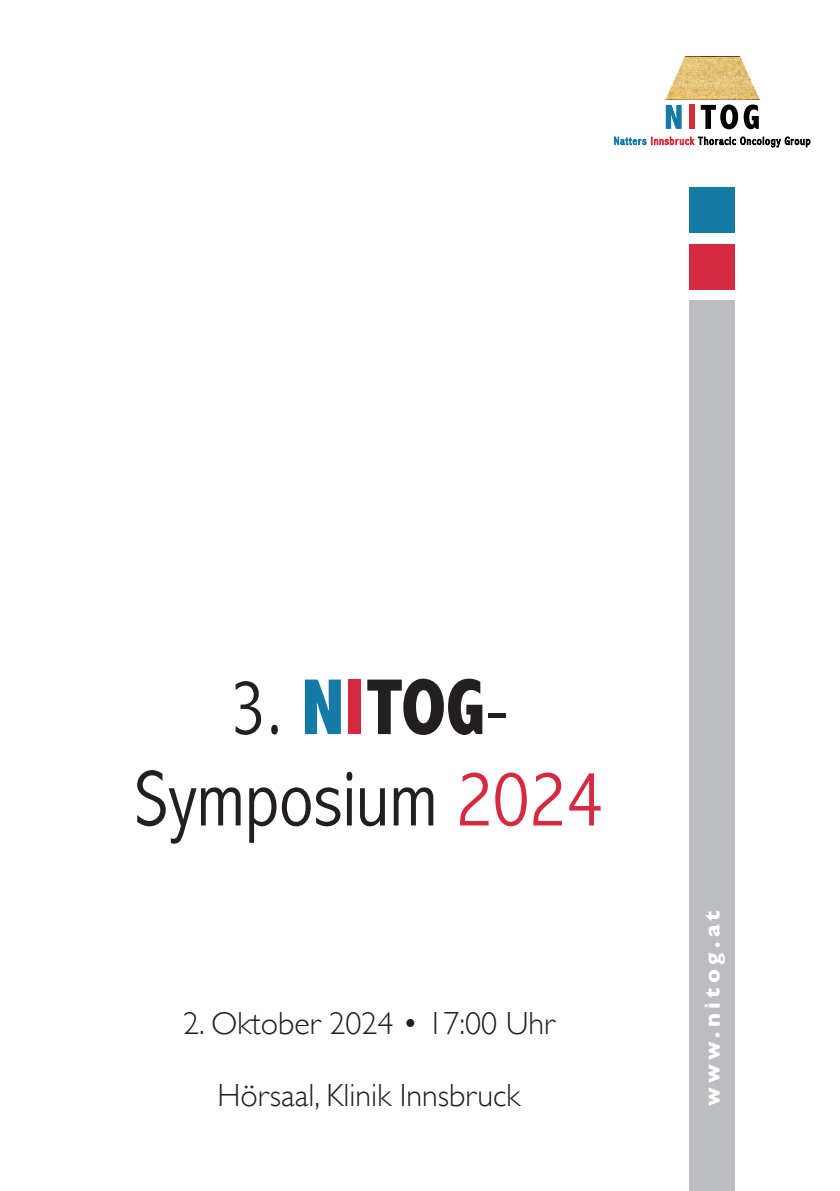
<style>
.page{position:relative;width:840px;height:1191px;background:#fff}
.page>*{position:absolute;margin:0;border:0;box-sizing:border-box;transform-origin:0 0}
.t1{font:300 condensed 80px/91.4px "Abadi";color:#231f20;text-align:center}
.t2{font:300 32px "Gill Sans";color:#231f20}
.t3{font:700 21.8px "Gill Sans";letter-spacing:.2em;color:#fff}
.s1{font-weight:800;color:#157aa5}
.s2{font-weight:800;color:#d62a43}
.s3{font-weight:800}
.s4{color:#d62a43}
</style>
<div class="page">
<div style="left:689px;top:300px;width:45px;height:891px;background:#bcbdc0"></div>
<div style="left:689px;top:187px;width:45px;height:45px;background:#157aa5"></div>
<div style="left:689px;top:244px;width:45px;height:45px;background:#d62a43"></div>
<img style="left:665px;top:57px;width:93px;height:43px">
<svg style="left:614px;top:137px;width:195px;height:10px"></svg>
<svg style="left:665px;top:105px;width:16px;height:24px"></svg>
<div style="left:688px;top:105px;width:6px;height:24px;background:#d92a37"></div>
<svg style="left:700px;top:104px;width:37px;height:25px"></svg>
<svg style="left:743px;top:104px;width:15px;height:25px"></svg>
<h1 class="t1" style="left:135px;top:661px;width:469px">3. <span class="s1">N</span><span class="s2">I</span><span class="s3">TOG</span>-<br>Symposium <span class="s4">2024</span></h1>
<p class="t2" style="left:183px;top:998px;width:373px">2. Oktober 2024 • 17:00 Uhr</p>
<p class="t2" style="left:217px;top:1070px;width:304px">Hörsaal, Klinik Innsbruck</p>
<p class="t3" style="left:694px;top:1106px;width:197px;rotate:-90deg">www.nitog.at</p>
</div>
